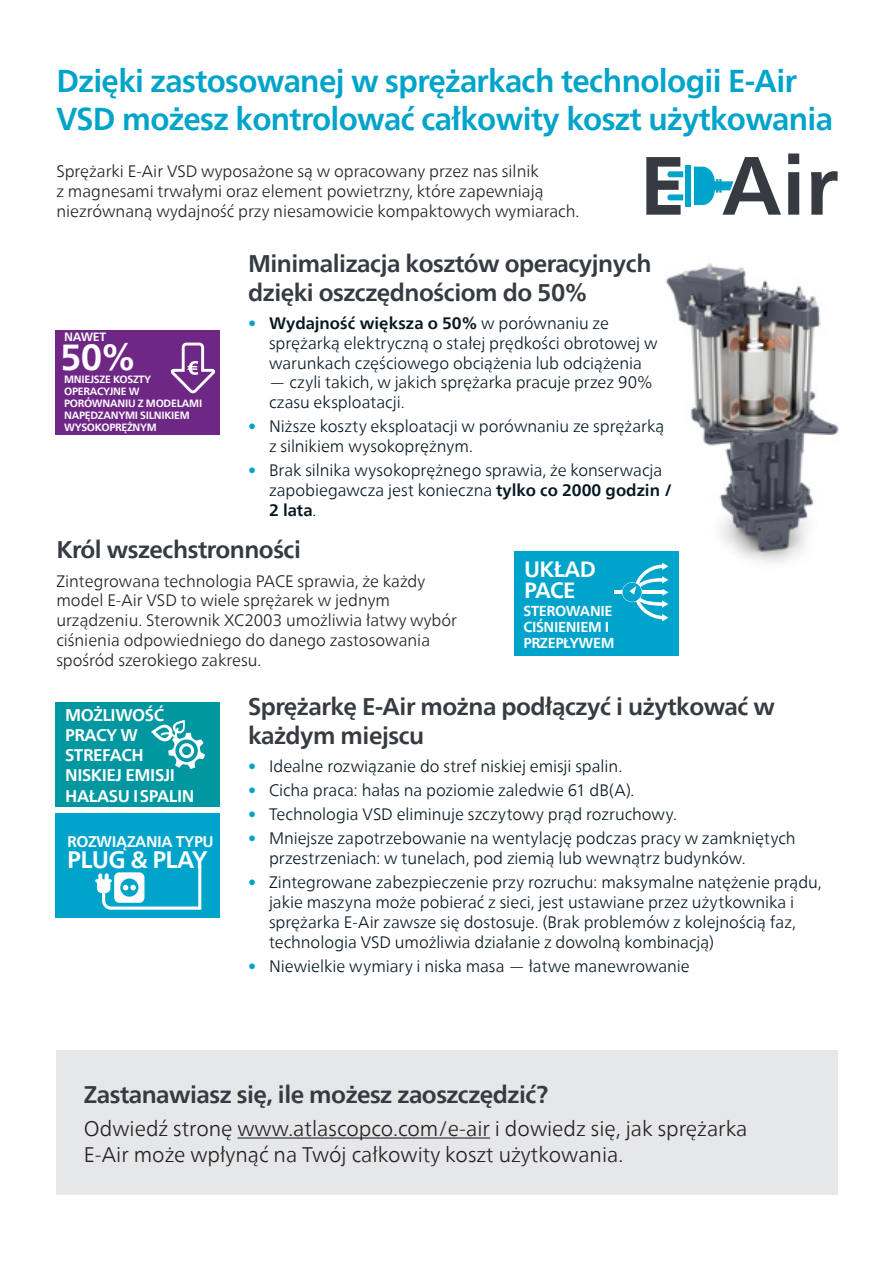
<style>
.page{position:relative;width:893px;height:1263px;background:#fff}
.page>*{position:absolute;margin:0;border:0;box-sizing:border-box;transform-origin:0 0}
.t1{font:700 36.15px "Neue Frutiger World";color:#fff}
.t2{font:700 31.5px/37.8px "Neue Frutiger World";letter-spacing:-.02em;color:#00a4ca}
.t3{font:700 24px/28.8px "Neue Frutiger World";letter-spacing:-.02em;color:#353b40}
.t4{font:700 23.85px "Neue Frutiger World";letter-spacing:-.025em;color:#fff}
.t5{font:700 22.05px/20.7px "Neue Frutiger World";letter-spacing:-.025em;color:#fff}
.t6{font:300 21px/25.2px "Neue Frutiger World";color:#231f20}
.t7{font:700 16.8px/20.1px "Neue Frutiger World";letter-spacing:-.025em;color:#fff}
.t8{font:300 16.5px/19.8px "Neue Frutiger World";letter-spacing:-.005em;color:#071822}
.t9{font:300 16.5px/19.8px "Neue Frutiger World";color:#231f20}
.t10{font:700 15.45px "Neue Frutiger World";letter-spacing:-.025em;color:#fff}
.t11{font:700 14.4px/15.9px "Neue Frutiger World";letter-spacing:-.025em;color:#fff}
.t12{font:700 12px "Neue Frutiger World";letter-spacing:-.025em;color:#fff}
.t13{font:700 10.5px/12px "Neue Frutiger World";letter-spacing:-.025em;color:#fff}
.s1{font-weight:700;color:#00a4ca}
.s2{font-weight:700}
.s3{color:#00a4ca}
</style>
<div class="page">
<img style="left:665px;top:263px;width:174px;height:300px">
<div style="left:514px;top:551px;width:165px;height:105px;background:#00a4ca"></div>
<hr style="left:614px;top:590px;width:49px;height:4px;background:#fff">
<svg style="left:622px;top:563px;width:46px;height:58px"></svg>
<div style="left:55px;top:813px;width:165px;height:104px;background:#00a4ca"></div>
<svg style="left:95px;top:867px;width:106px;height:43px"></svg>
<div style="left:55px;top:702px;width:165px;height:105px;background:#0097a0"></div>
<svg style="left:151px;top:720px;width:54px;height:49px"></svg>
<div style="left:55px;top:330px;width:165px;height:105px;background:#6f2786"></div>
<div style="left:56px;top:1051px;width:781px;height:144px;background:#e6e7e9"></div>
<div style="left:685px;top:165px;width:6px;height:42px;background:#00a4ca"></div>
<svg style="left:646px;top:157px;width:37px;height:58px"></svg>
<svg style="left:694px;top:153px;width:144px;height:62px"></svg>
<svg style="left:170px;top:342px;width:45px;height:52px"></svg>
<hr style="left:237px;top:1137px;width:253px;height:1px;background:#231f20">
<h2 class="t2" style="left:56px;top:62px;width:778px">Dzięki zastosowanej w sprężarkach technologii E-Air<br>VSD możesz kontrolować całkowity koszt użytkowania</h2>
<p class="t9" style="left:56px;top:162px;width:525px">Sprężarki E-Air VSD wyposażone są w opracowany przez nas silnik<br>z magnesami trwałymi oraz element powietrzny, które zapewniają niezrównaną wydajność przy niesamowicie kompaktowych wymiarach.</p>
<h3 class="t3" style="left:248px;top:249px;width:405px">Minimalizacja kosztów operacyjnych dzięki oszczędnościom do 50%</h3>
<p class="t8" style="left:269px;top:313px;width:390px;text-indent:-21px"><span class="s1">•</span> <span class="s2">Wydajność większa o 50%</span> w porównaniu ze sprężarką elektryczną o stałej prędkości obrotowej w warunkach częściowego obciążenia lub odciążenia</p>
<p class="t8" style="left:269px;top:373px;width:385px">— czyli takich, w jakich sprężarka pracuje przez 90% czasu eksploatacji.</p>
<p class="t8" style="left:269px;top:417px;width:397px;text-indent:-21px"><span class="s3">•</span> Niższe koszty eksploatacji w porównaniu ze sprężarką z silnikiem wysokoprężnym.</p>
<p class="t8" style="left:269px;top:460px;width:405px;text-indent:-21px"><span class="s3">•</span> Brak silnika wysokoprężnego sprawia, że konserwacja zapobiegawcza jest konieczna <span class="s2">tylko co 2000 godzin /<br>2 lata</span>.</p>
<h3 class="t3" style="left:56px;top:535px;width:246px">Król wszechstronności</h3>
<p class="t9" style="left:56px;top:571px;width:402px">Zintegrowana technologia PACE sprawia, że każdy model E-Air VSD to wiele sprężarek w jednym urządzeniu. Sterownik XC2003 umożliwia łatwy wybór ciśnienia odpowiedniego do danego zastosowania spośród szerokiego zakresu.</p>
<h3 class="t3" style="left:248px;top:692px;width:528px">Sprężarkę E-Air można podłączyć i użytkować w każdym miejscu</h3>
<p class="t8" style="left:248px;top:757px;width:376px"><span class="s3">•</span> Idealne rozwiązanie do stref niskiej emisji spalin.</p>
<p class="t8" style="left:248px;top:781px;width:388px"><span class="s3">•</span> Cicha praca: hałas na poziomie zaledwie 61 dB(A).</p>
<p class="t8" style="left:248px;top:805px;width:430px"><span class="s3">•</span> Technologia VSD eliminuje szczytowy prąd rozruchowy.</p>
<p class="t8" style="left:269px;top:829px;width:528px;text-indent:-21px"><span class="s3">•</span> Mniejsze zapotrzebowanie na wentylację podczas pracy w zamkniętych przestrzeniach: w tunelach, pod ziemią lub wewnątrz budynków.</p>
<p class="t8" style="left:269px;top:873px;width:554px;text-indent:-21px"><span class="s3">•</span> Zintegrowane zabezpieczenie przy rozruchu: maksymalne natężenie prądu, jakie maszyna może pobierać z sieci, jest ustawiane przez użytkownika i sprężarka E-Air zawsze się dostosuje. (Brak problemów z kolejnością faz, technologia VSD umożliwia działanie z dowolną kombinacją)</p>
<p class="t8" style="left:248px;top:956px;width:443px"><span class="s3">•</span> Niewielkie wymiary i niska masa — łatwe manewrowanie</p>
<p class="t12" style="left:64px;top:327px;width:44px">NAWET</p>
<p class="t13" style="left:64px;top:373px;width:140px">MNIEJSZE KOSZTY<br>OPERACYJNE W<br>PORÓWNANIU Z MODELAMI<br>NAPĘDZANYMI SILNIKIEM<br>WYSOKOPRĘŻNYM</p>
<h1 class="t1" style="left:60px;top:326px;width:77px">50%</h1>
<h3 class="t5" style="left:524px;top:559px;width:74px">UKŁAD<br>PACE</h3>
<p class="t11" style="left:523px;top:603px;width:93px">STEROWANIE<br>CIŚNIENIEM I<br>PRZEPŁYWEM</p>
<p class="t7" style="left:65px;top:705px;width:131px">MOŻLIWOŚĆ<br>PRACY W<br>STREFACH<br>NISKIEJ EMISJI<br>HAŁASU ISPALIN</p>
<p class="t10" style="left:67px;top:828px;width:148px">ROZWIĄZANIA TYPU</p>
<h3 class="t4" style="left:67px;top:838px;width:142px">PLUG &amp; PLAY</h3>
<h3 class="t3" style="left:84px;top:1079px;width:466px">Zastanawiasz się, ile możesz zaoszczędzić?</h3>
<p class="t6" style="left:84px;top:1116px;width:665px">Odwiedź stronę www.atlascopco.com/e-air i dowiedz się, jak sprężarka<br>E-Air może wpłynąć na Twój całkowity koszt użytkowania.</p>
</div>
